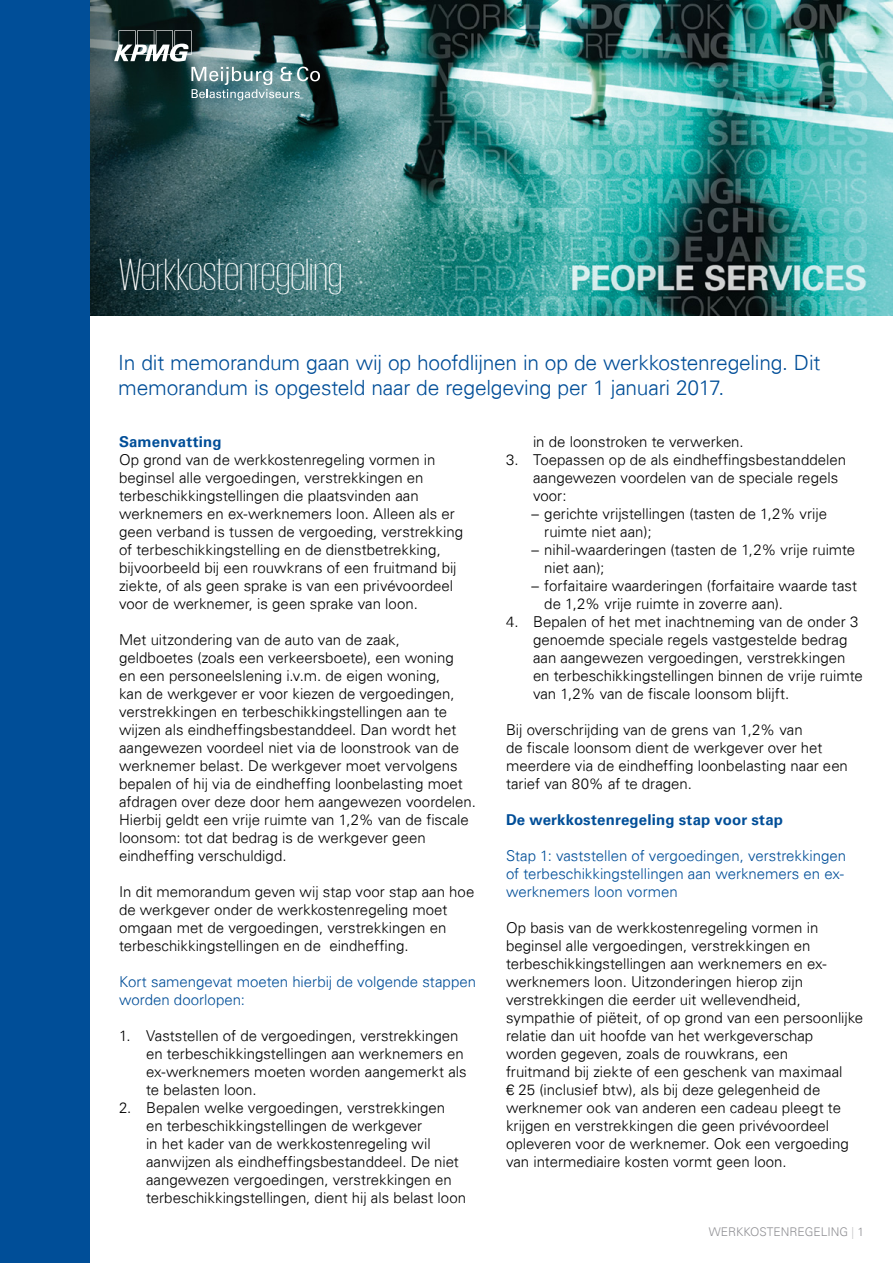
<style>
.page{position:relative;width:893px;height:1263px;background:#fff}
.page>*{position:absolute;margin:0;border:0;box-sizing:border-box;transform-origin:0 0}
.t1{font:200 46.5px "KPMG";color:#fff}
.t2{font:300 21px/25.2px "Univers 45";letter-spacing:-.01em;color:#004e98}
.t3{font:300 15px/18px "Univers 45";color:#000}
.t4{font:300 15px/18px "Univers 45";color:#004e98}
.t5{font:700 15px "Univers 65";letter-spacing:.01em;color:#004e98}
.t6{font:300 12px "Univers 45";color:#919195}
.s1{color:#c8c8ca}
</style>
<div class="page">
<img style="left:89px;top:0;width:804px;height:316px">
<div style="left:0;top:0;width:89px;height:1263px;background:#004e98"></div>
<svg style="left:114px;top:30px;width:206px;height:70px;background:#50696b"></svg>
<h1 class="t1" style="left:119px;top:252px;width:225px">Werkkostenregeling</h1>
<h2 class="t2" style="left:118px;top:350px;width:704px">In dit memorandum gaan wij op hoofdlijnen in op de werkkostenregeling. Dit memorandum is opgesteld naar de regelgeving per 1 januari 2017.</h2>
<p class="t5" style="left:119px;top:433px;width:104px">Samenvatting</p>
<p class="t3" style="left:119px;top:451px;width:345px">Op grond van de werkkostenregeling vormen in beginsel alle vergoedingen, verstrekkingen en terbeschikkingstellingen die plaatsvinden aan werknemers en ex-werknemers loon. Alleen als er geen verband is tussen de vergoeding, verstrekking of terbeschikkingstelling en de dienstbetrekking, bijvoorbeeld bij een rouwkrans of een fruitmand bij ziekte, of als geen sprake is van een privévoordeel voor de werknemer, is geen sprake van loon.</p>
<p class="t3" style="left:119px;top:631px;width:358px">Met uitzondering van de auto van de zaak, geldboetes (zoals een verkeersboete), een woning<br>en een personeelslening i.v.m. de eigen woning,<br>kan de werkgever er voor kiezen de vergoedingen, verstrekkingen en terbeschikkingstellingen aan te wijzen als eindheffingsbestanddeel. Dan wordt het aangewezen voordeel niet via de loonstrook van de werknemer belast. De werkgever moet vervolgens bepalen of hij via de eindheffing loonbelasting moet afdragen over deze door hem aangewezen voordelen.<br>Hierbij geldt een vrije ruimte van 1,2% van de fiscale loonsom: tot dat bedrag is de werkgever geen eindheffing verschuldigd.</p>
<p class="t3" style="left:119px;top:883px;width:357px">In dit memorandum geven wij stap voor stap aan hoe de werkgever onder de werkkostenregeling moet omgaan met de vergoedingen, verstrekkingen en terbeschikkingstellingen en de eindheffing.</p>
<p class="t4" style="left:119px;top:973px;width:358px">Kort samengevat moeten hierbij de volgende stappen worden doorlopen:</p>
<p class="t3" style="left:146px;top:1027px;width:322px;text-indent:-27px">1. Vaststellen of de vergoedingen, verstrekkingen en terbeschikkingstellingen aan werknemers en ex-werknemers moeten worden aangemerkt als te belasten loon.</p>
<p class="t3" style="left:146px;top:1099px;width:322px;text-indent:-27px">2. Bepalen welke vergoedingen, verstrekkingen<br>en terbeschikkingstellingen de werkgever<br>in het kader van de werkkostenregeling wil aanwijzen als eindheffingsbestanddeel. De niet aangewezen vergoedingen, verstrekkingen en terbeschikkingstellingen, dient hij als belast loon</p>
<p class="t3" style="left:533px;top:433px;width:212px">in de loonstroken te verwerken.</p>
<p class="t3" style="left:533px;top:451px;width:315px;text-indent:-27px">3. Toepassen op de als eindheffingsbestanddelen aangewezen voordelen van de speciale regels voor:</p>
<p class="t3" style="left:544px;top:505px;width:284px;text-indent:-13px">– gerichte vrijstellingen (tasten de 1,2% vrije ruimte niet aan);</p>
<p class="t3" style="left:544px;top:541px;width:312px;text-indent:-13px">– nihil-waarderingen (tasten de 1,2% vrije ruimte niet aan);</p>
<p class="t3" style="left:544px;top:577px;width:314px;text-indent:-13px">– forfaitaire waarderingen (forfaitaire waarde tast de 1,2% vrije ruimte in zoverre aan).</p>
<p class="t3" style="left:533px;top:613px;width:331px;text-indent:-27px">4. Bepalen of het met inachtneming van de onder 3 genoemde speciale regels vastgestelde bedrag aan aangewezen vergoedingen, verstrekkingen en terbeschikkingstellingen binnen de vrije ruimte van 1,2% van de fiscale loonsom blijft.</p>
<p class="t3" style="left:506px;top:721px;width:343px">Bij overschrijding van de grens van 1,2% van<br>de fiscale loonsom dient de werkgever over het meerdere via de eindheffing loonbelasting naar een tarief van 80% af te dragen.</p>
<p class="t5" style="left:506px;top:811px;width:279px">De werkkostenregeling stap voor stap</p>
<p class="t4" style="left:506px;top:847px;width:342px">Stap 1: vaststellen of vergoedingen, verstrekkingen of terbeschikkingstellingen aan werknemers en ex&shy;werknemers loon vormen</p>
<p class="t3" style="left:506px;top:919px;width:359px">Op basis van de werkkostenregeling vormen in beginsel alle vergoedingen, verstrekkingen en terbeschikkingstellingen aan werknemers en ex&shy;werknemers loon. Uitzonderingen hierop zijn verstrekkingen die eerder uit wellevendheid, sympathie of piëteit, of op grond van een persoonlijke relatie dan uit hoofde van het werkgeverschap worden gegeven, zoals de rouwkrans, een<br>fruitmand bij ziekte of een geschenk van maximaal<br>€ 25 (inclusief btw), als bij deze gelegenheid de werknemer ook van anderen een cadeau pleegt te krijgen en verstrekkingen die geen privévoordeel opleveren voor de werknemer. Ook een vergoeding van intermediaire kosten vormt geen loon.</p>
<p class="t6" style="left:709px;top:1224px;width:157px">WERKKOSTENREGELING <span class="s1">|</span> 1</p>
</div>
